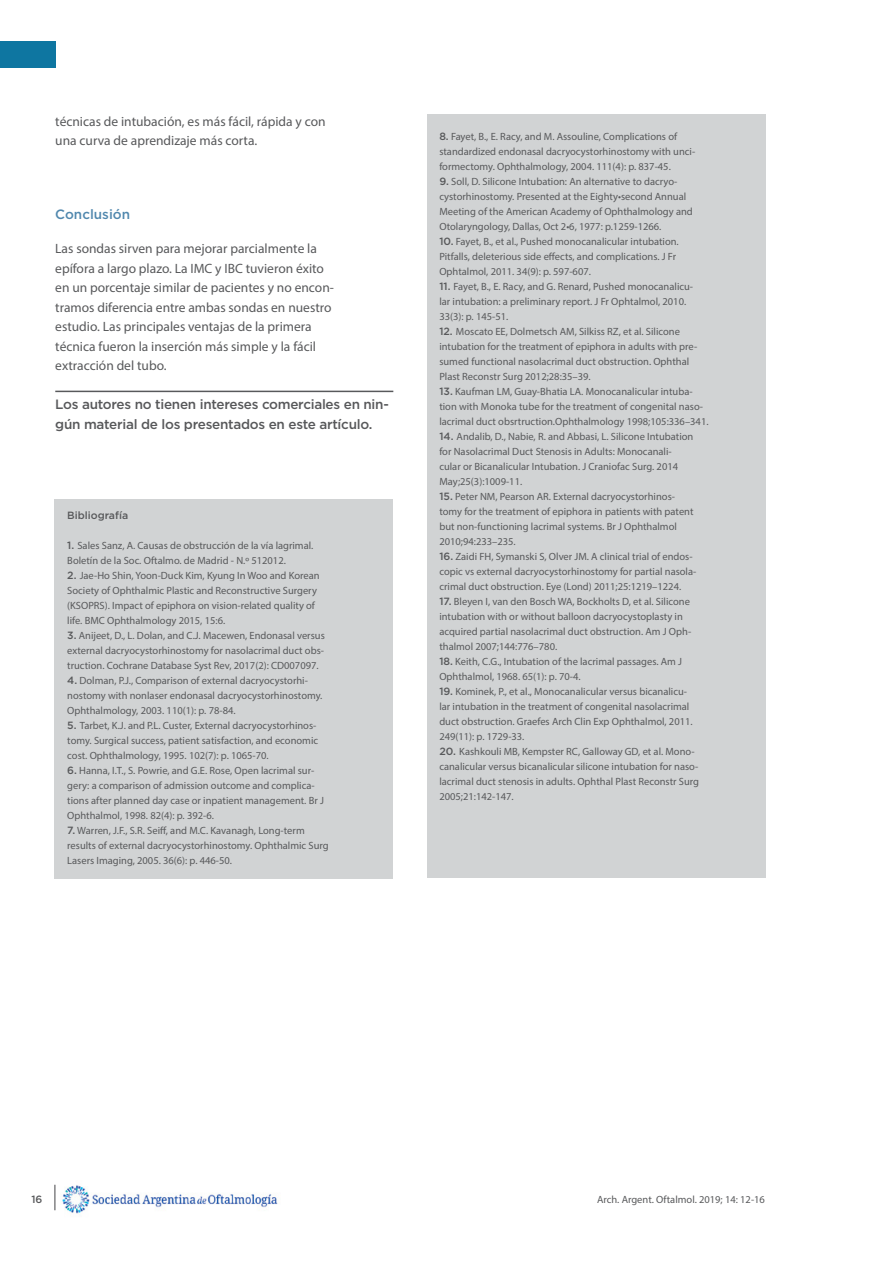
<style>
.page{position:relative;width:893px;height:1263px;background:#fff}
.page>*{position:absolute;margin:0;border:0;box-sizing:border-box;transform-origin:0 0}
.t1{font:13.5px/19.5px "Myriad Pro";color:#58595b}
.t2{font:500 13.5px/19.5px "Gotham";letter-spacing:-.02em;color:#58595b}
.t3{font:500 13.5px "Gotham";color:#5188ae}
.t4{font:10.5px/15px "Myriad Pro";color:#58595b}
.t5{font:500 10.5px "Gotham";color:#58595b}
.s1{font-family:"Gotham";font-weight:500}
</style>
<div class="page">
<svg style="left:54px;top:1185px;width:1px;height:25px"></svg>
<img style="left:62px;top:1185px;width:216px;height:31px">
<div style="left:427px;top:114px;width:338px;height:764px;background:#d1d3d4"></div>
<div style="left:55px;top:499px;width:338px;height:379px;background:#d1d3d4"></div>
<hr style="left:55px;top:391px;width:338px;height:1px;background:#58595b">
<div style="left:0;top:42px;width:56px;height:26px;background:#0e76a1"></div>
<p class="t1" style="left:55px;top:111px;width:272px">técnicas de intubación, es más fácil, rápida y con una curva de aprendizaje más corta.</p>
<p class="t3" style="left:55px;top:205px;width:76px">Conclusión</p>
<p class="t1" style="left:55px;top:239px;width:280px">Las sondas sirven para mejorar parcialmente la epífora a largo plazo. La IMC y IBC tuvieron éxito en un porcentaje similar de pacientes y no encon&shy;tramos diferencia entre ambas sondas en nuestro estudio. Las principales ventajas de la primera técnica fueron la inserción más simple y la fácil extracción del tubo.</p>
<p class="t2" style="left:55px;top:394px;width:335px">Los autores no tienen intereses comerciales en nin&shy;gún material de los presentados en este artículo.</p>
<p class="t5" style="left:67px;top:508px;width:62px">Bibliografía</p>
<p class="t4" style="left:67px;top:537px;width:248px"><span class="s1">1.</span> Sales Sanz, A. Causas de obstrucción de la vía lagrimal.<br>Boletín de la Soc. Oftalmo. de Madrid - N.º 512012.</p>
<p class="t4" style="left:67px;top:567px;width:254px"><span class="s1">2.</span> Jae-Ho Shin, Yoon-Duck Kim, Kyung In Woo and Korean Society of Ophthalmic Plastic and Reconstructive Surgery (KSOPRS). Impact of epiphora on vision-related quality of life. BMC Ophthalmology 2015, 15:6.</p>
<p class="t4" style="left:67px;top:627px;width:259px;text-align:justify"><span class="s1">3.</span> Anijeet, D., L. Dolan, and C.J. Macewen, Endonasal versus external dacryocystorhinostomy for nasolacrimal duct obs&shy;truction. Cochrane Database Syst Rev, 2017(2): CD007097.</p>
<p class="t4" style="left:67px;top:672px;width:257px"><span class="s1">4.</span> Dolman, P.J., Comparison of external dacryocystorhi&shy;nostomy with nonlaser endonasal dacryocystorhinostomy.<br>Ophthalmology, 2003. 110(1): p. 78-84.</p>
<p class="t4" style="left:67px;top:717px;width:252px"><span class="s1">5.</span> Tarbet, K.J. and P.L. Custer, External dacryocystorhinos&shy;tomy. Surgical success, patient satisfaction, and economic cost. Ophthalmology, 1995. 102(7): p. 1065-70.</p>
<p class="t4" style="left:67px;top:762px;width:258px"><span class="s1">6.</span> Hanna, I.T., S. Powrie, and G.E. Rose, Open lacrimal sur&shy;gery: a comparison of admission outcome and complica&shy;tions after planned day case or inpatient management. Br J Ophthalmol, 1998. 82(4): p. 392-6.</p>
<p class="t4" style="left:67px;top:823px;width:263px"><span class="s1">7.</span> Warren, J.F., S.R. Seiff, and M.C. Kavanagh, Long-term results of external dacryocystorhinostomy. Ophthalmic Surg<br>Lasers Imaging, 2005. 36(6): p. 446-50.</p>
<p class="t4" style="left:439px;top:129px;width:257px"><span class="s1">8.</span> Fayet, B., E. Racy, and M. Assouline, Complications of standardized endonasal dacryocystorhinostomy with unci&shy;formectomy. Ophthalmology, 2004. 111(4): p. 837-45.</p>
<p class="t4" style="left:439px;top:174px;width:255px"><span class="s1">9.</span> Soll, D. Silicone Intubation: An alternative to dacryo&shy;cystorhinostomy. Presented at the Eighty•second Annual Meeting of the American Academy of Ophthalmology and Otolaryngology, Dallas, Oct 2•6, 1977: p.1259-1266.</p>
<p class="t4" style="left:439px;top:234px;width:241px"><span class="s1">10.</span> Fayet, B., et al., Pushed monocanalicular intubation.<br>Pitfalls, deleterious side effects, and complications. J Fr<br>Ophtalmol, 2011. 34(9): p. 597-607.</p>
<p class="t4" style="left:439px;top:279px;width:255px"><span class="s1">11.</span> Fayet, B., E. Racy, and G. Renard, Pushed monocanalicu&shy;lar intubation: a preliminary report. J Fr Ophtalmol, 2010.<br>33(3): p. 145-51.</p>
<p class="t4" style="left:439px;top:324px;width:259px"><span class="s1">12.</span> Moscato EE, Dolmetsch AM, Silkiss RZ, et al. Silicone intubation for the treatment of epiphora in adults with pre&shy;sumed functional nasolacrimal duct obstruction. Ophthal Plast Reconstr Surg 2012;28:35–39.</p>
<p class="t4" style="left:439px;top:384px;width:271px"><span class="s1">13.</span> Kaufman LM, Guay-Bhatia LA. Monocanalicular intuba&shy;tion with Monoka tube for the treatment of congenital naso&shy;lacrimal duct obsrtruction.Ophthalmology 1998;105:336–341.</p>
<p class="t4" style="left:439px;top:429px;width:256px"><span class="s1">14.</span> Andalib, D., Nabie, R. and Abbasi, L. Silicone Intubation for Nasolacrimal Duct Stenosis in Adults: Monocanali&shy;cular or Bicanalicular Intubation. J Craniofac Surg. 2014<br>May;25(3):1009-11.</p>
<p class="t4" style="left:439px;top:489px;width:256px"><span class="s1">15.</span> Peter NM, Pearson AR. External dacryocystorhinos&shy;tomy for the treatment of epiphora in patients with patent but non-functioning lacrimal systems. Br J Ophthalmol 2010;94:233–235.</p>
<p class="t4" style="left:439px;top:549px;width:259px"><span class="s1">16.</span> Zaidi FH, Symanski S, Olver JM. A clinical trial of endos&shy;copic vs external dacryocystorhinostomy for partial nasola&shy;crimal duct obstruction. Eye (Lond) 2011;25:1219–1224.</p>
<p class="t4" style="left:439px;top:594px;width:253px"><span class="s1">17.</span> Bleyen I, van den Bosch WA, Bockholts D, et al. Silicone intubation with or without balloon dacryocystoplasty in acquired partial nasolacrimal duct obstruction. Am J Oph&shy;thalmol 2007;144:776–780.</p>
<p class="t4" style="left:439px;top:654px;width:244px"><span class="s1">18.</span> Keith, C.G., Intubation of the lacrimal passages. Am J<br>Ophthalmol, 1968. 65(1): p. 70-4.</p>
<p class="t4" style="left:439px;top:684px;width:255px"><span class="s1">19.</span> Kominek, P., et al., Monocanalicular versus bicanalicu&shy;lar intubation in the treatment of congenital nasolacrimal duct obstruction. Graefes Arch Clin Exp Ophthalmol, 2011.<br>249(11): p. 1729-33.</p>
<p class="t4" style="left:439px;top:744px;width:261px"><span class="s1">20.</span> Kashkouli MB, Kempster RC, Galloway GD, et al. Mono&shy;canalicular versus bicanalicular silicone intubation for naso&shy;lacrimal duct stenosis in adults. Ophthal Plast Reconstr Surg 2005;21:142-147.</p>
<p class="t5" style="left:31px;top:1193px;width:13px">16</p>
<p class="t4" style="left:597px;top:1192px;width:169px">Arch. Argent. Oftalmol. 2019; 14: 12-16</p>
</div>
